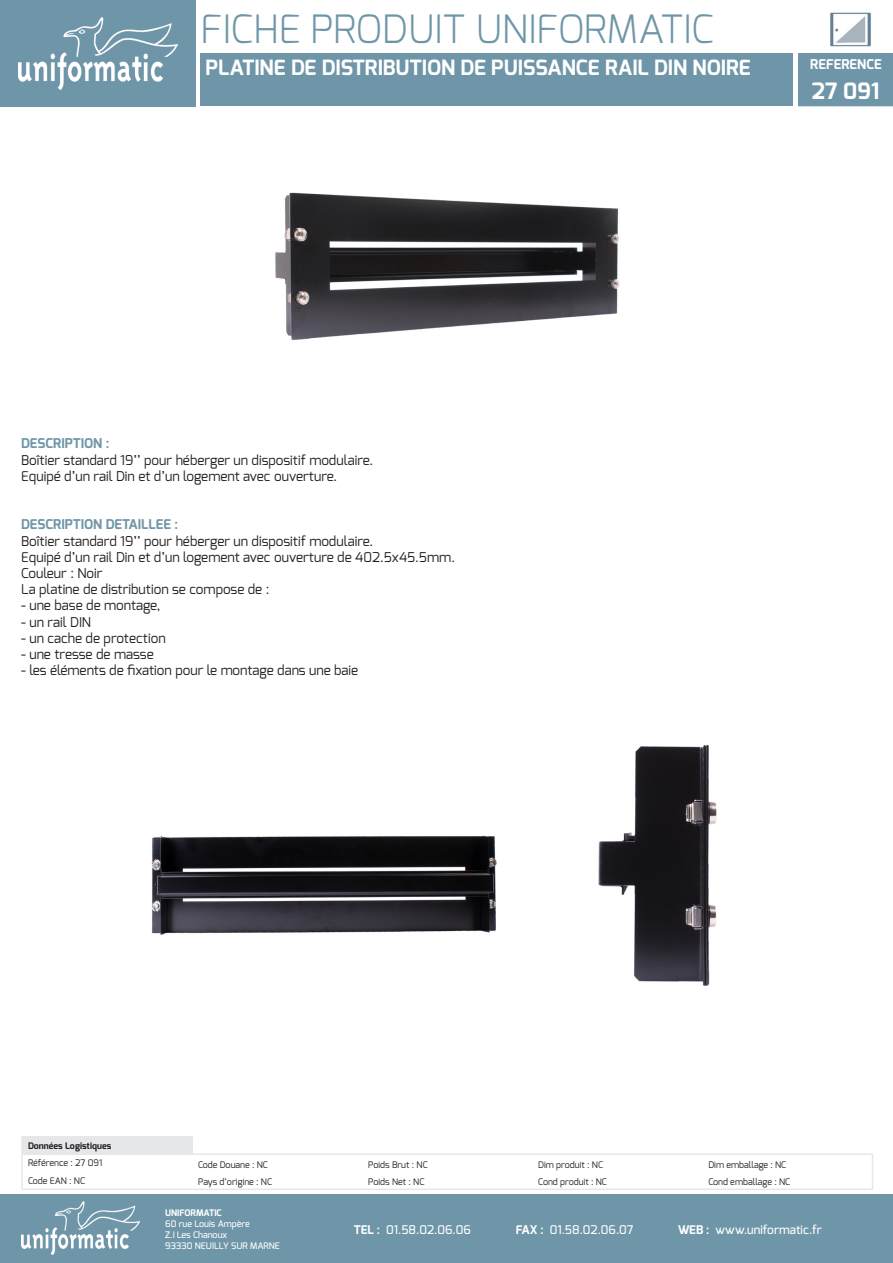
<style>
.page{position:relative;width:893px;height:1263px;background:#fff}
.page>*{position:absolute;margin:0;border:0;box-sizing:border-box;transform-origin:0 0}
.t1{font:300 39px "Exo";color:#6f96a8}
.t2{font:700 22.5px "Exo";color:#fff}
.t3{font:700 21px "Exo";color:#fff}
.t4{font:13.5px "Exo";color:#231f20}
.t5{font:700 13.5px "Exo";color:#6f96a8}
.t6{font:700 13.5px "Exo";color:#fff}
.t7{font:500 12px "Exo";color:#fff}
.t8{font:9px "Exo";color:#231f20}
.t9{font:500 9px "Exo";color:#fff}
.t10{font:700 9px "Exo";color:#231f20}
.t11{font:700 9px "Exo";color:#fff}
.s1{font-weight:700}
</style>
<div class="page">
<div style="left:200px;top:54px;width:593px;height:52px;background:#6f96a8"></div>
<div style="left:0;top:1195px;width:893px;height:68px;background:#6f96a8"></div>
<img style="left:21px;top:1201px;width:118px;height:53px">
<div style="left:0;top:0;width:196px;height:106px;background:#6f96a8"></div>
<img style="left:18px;top:17px;width:160px;height:73px">
<img style="left:830px;top:12px;width:41px;height:35px">
<div style="left:798px;top:54px;width:95px;height:52px;background:#6f96a8"></div>
<hr style="left:21px;top:1188px;width:171px;height:2px;background:#e6e7e9">
<hr style="left:192px;top:1188px;width:170px;height:2px;background:#e6e7e9">
<hr style="left:362px;top:1188px;width:170px;height:2px;background:#e6e7e9">
<hr style="left:532px;top:1188px;width:170px;height:2px;background:#e6e7e9">
<hr style="left:702px;top:1188px;width:171px;height:2px;background:#e6e7e9">
<hr style="left:21px;top:1136px;width:172px;height:1px;background:#e6e7e9">
<svg style="left:21px;top:1137px;width:852px;height:52px"></svg>
<hr style="left:21px;top:1153px;width:171px;height:2px;background:#e6e7e9">
<img style="left:275px;top:192px;width:345px;height:149px">
<img style="left:151px;top:835px;width:346px;height:100px">
<img style="left:598px;top:744px;width:119px;height:242px">
<p class="t1" style="left:200px;top:3px;width:515px">FICHE PRODUIT UNIFORMATIC</p>
<p class="t3" style="left:206px;top:54px;width:547px">PLATINE DE DISTRIBUTION DE PUISSANCE RAIL DIN NOIRE</p>
<p class="t6" style="left:810px;top:56px;width:73px">REFERENCE</p>
<p class="t2" style="left:812px;top:77px;width:69px">27 091</p>
<p class="t5" style="left:21px;top:435px;width:90px">DESCRIPTION :</p>
<p class="t4" style="left:21px;top:451px;width:353px">Boîtier standard 19’’ pour héberger un dispositif modulaire.</p>
<p class="t4" style="left:21px;top:467px;width:317px">Equipé d’un rail Din et d’un logement avec ouverture.</p>
<p class="t5" style="left:21px;top:516px;width:158px">DESCRIPTION DETAILLEE :</p>
<p class="t4" style="left:21px;top:532px;width:353px">Boîtier standard 19’’ pour héberger un dispositif modulaire.</p>
<p class="t4" style="left:21px;top:548px;width:435px">Equipé d’un rail Din et d’un logement avec ouverture de 402.5x45.5mm.</p>
<p class="t4" style="left:21px;top:564px;width:83px">Couleur : Noir</p>
<p class="t4" style="left:21px;top:581px;width:250px">La platine de distribution se compose de :</p>
<p class="t4" style="left:21px;top:597px;width:141px">- une base de montage,</p>
<p class="t4" style="left:21px;top:613px;width:71px">- un rail DIN</p>
<p class="t4" style="left:21px;top:629px;width:146px">- un cache de protection</p>
<p class="t4" style="left:21px;top:645px;width:134px">- une tresse de masse</p>
<p class="t4" style="left:21px;top:662px;width:339px">- les éléments de fixation pour le montage dans une baie</p>
<p class="t10" style="left:28px;top:1140px;width:85px">Données Logistiques</p>
<p class="t8" style="left:28px;top:1157px;width:76px">Référence : 27 091</p>
<p class="t8" style="left:198px;top:1158px;width:71px">Code Douane : NC</p>
<p class="t8" style="left:368px;top:1158px;width:61px">Poids Brut : NC</p>
<p class="t8" style="left:538px;top:1158px;width:67px">Dim produit : NC</p>
<p class="t8" style="left:708px;top:1158px;width:80px">Dim emballage : NC</p>
<p class="t8" style="left:28px;top:1175px;width:59px">Code EAN : NC</p>
<p class="t8" style="left:198px;top:1176px;width:76px">Pays d’origine : NC</p>
<p class="t8" style="left:368px;top:1176px;width:58px">Poids Net : NC</p>
<p class="t8" style="left:538px;top:1176px;width:70px">Cond produit : NC</p>
<p class="t8" style="left:708px;top:1176px;width:84px">Cond emballage : NC</p>
<p class="t7" style="left:354px;top:1222px;width:119px"><span class="s1">TEL :</span> 01.58.02.06.06</p>
<p class="t7" style="left:516px;top:1222px;width:119px"><span class="s1">FAX :</span> 01.58.02.06.07</p>
<p class="t7" style="left:678px;top:1222px;width:145px"><span class="s1">WEB :</span> www.uniformatic.fr</p>
<p class="t11" style="left:165px;top:1207px;width:58px">UNIFORMATIC</p>
<p class="t9" style="left:165px;top:1218px;width:86px">60 rue Louis Ampère</p>
<p class="t9" style="left:165px;top:1229px;width:64px">Z.I Les Chanoux</p>
<p class="t9" style="left:165px;top:1239px;width:116px">93330 NEUILLY SUR MARNE</p>
</div>
